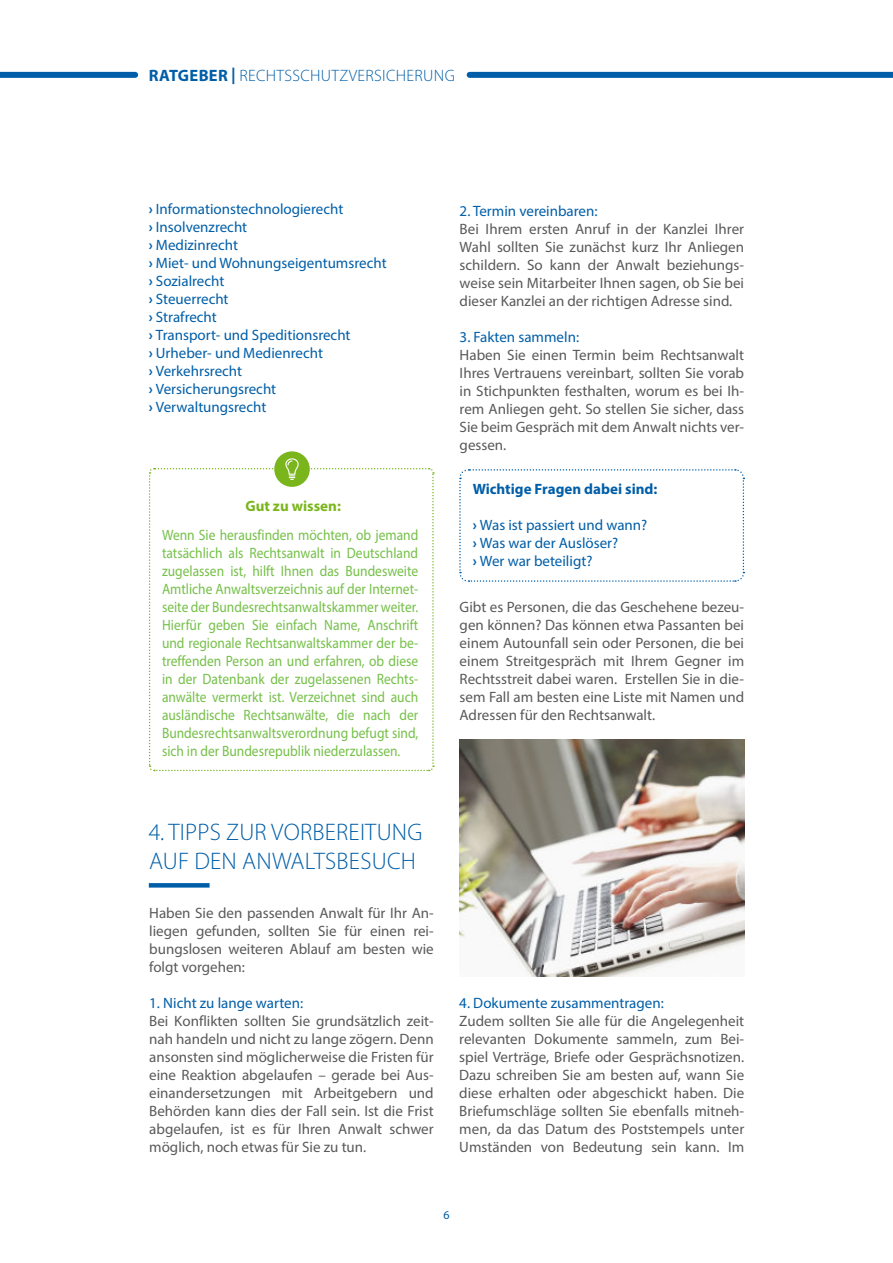
<style>
.page{position:relative;width:893px;height:1263px;background:#fff}
.page>*{position:absolute;margin:0;border:0;box-sizing:border-box;transform-origin:0 0}
.t1{font:300 24px/28.8px "Myriad Pro";letter-spacing:.01em;color:#005ea8}
.t2{font:300 16.5px "Myriad Pro";letter-spacing:.02em;color:#005ea8}
.t3{font:15px/18px "Myriad Pro";color:#595959;text-align:justify}
.t4{font:15px/18px "Myriad Pro";color:#75c048;text-align:justify;scale:.9 1}
.t5{font:15px/18px "Myriad Pro";color:#005ea8}
.t6{font:700 15px "Myriad Pro";color:#005ea8}
.t7{font:700 15px "Myriad Pro";color:#7ab51c}
.t8{font:12px "Myriad Pro";color:#005ea8}
.s1{font-weight:700}
</style>
<div class="page">
<div style="left:0;top:72px;width:135px;height:6px;background:#005ea8"></div>
<div style="left:470px;top:72px;width:423px;height:6px;background:#005ea8"></div>
<svg style="left:459px;top:469px;width:286px;height:113px"></svg>
<svg style="left:149px;top:883px;width:61px;height:4px"></svg>
<svg style="left:274px;top:451px;width:36px;height:36px"></svg>
<svg style="left:148px;top:459px;width:287px;height:313px"></svg>
<img style="left:459px;top:740px;width:285px;height:237px">
<p class="t2" style="left:149px;top:68px;width:307px"><span class="s1">RATGEBER |</span> RECHTSSCHUTZVERSICHERUNG</p>
<p class="t5" style="left:149px;top:200px;width:239px"><span class="s1">›</span> Informationstechnologierecht<br><span class="s1">›</span> Insolvenzrecht<br><span class="s1">›</span> Medizinrecht<br><span class="s1">›</span> Miet- und Wohnungseigentumsrecht <span class="s1">›</span> Sozialrecht<br><span class="s1">›</span> Steuerrecht<br><span class="s1">›</span> Strafrecht<br><span class="s1">›</span> Transport- und Speditionsrecht<br><span class="s1">›</span> Urheber- und Medienrecht<br><span class="s1">›</span> Verkehrsrecht<br><span class="s1">›</span> Versicherungsrecht<br><span class="s1">›</span> Verwaltungsrecht</p>
<p class="t5" style="left:460px;top:202px;width:139px">2. Termin vereinbaren:</p>
<p class="t3" style="left:460px;top:220px;width:286px">Bei Ihrem ersten Anruf in der Kanzlei Ihrer Wahl sollten Sie zunächst kurz Ihr Anliegen schildern. So kann der Anwalt beziehungs&shy;weise sein Mitarbeiter Ihnen sagen, ob Sie bei dieser Kanzlei an der richtigen Adresse sind.</p>
<p class="t5" style="left:460px;top:328px;width:121px">3. Fakten sammeln:</p>
<p class="t3" style="left:460px;top:346px;width:286px">Haben Sie einen Termin beim Rechtsanwalt Ihres Vertrauens vereinbart, sollten Sie vorab in Stichpunkten festhalten, worum es bei Ih&shy;rem Anliegen geht. So stellen Sie sicher, dass Sie beim Gespräch mit dem Anwalt nichts ver&shy;gessen.</p>
<p class="t7" style="left:245px;top:498px;width:97px">Gut zu wissen:</p>
<p class="t4" style="left:162px;top:526px;width:286px">Wenn Sie herausfinden möchten, ob jemand tatsächlich als Rechtsanwalt in Deutschland zugelassen ist, hilft Ihnen das Bundesweite Amtliche Anwaltsverzeichnis auf der Internet&shy;seite der Bundesrechtsanwaltskammer weiter.<br>Hierfür geben Sie einfach Name, Anschrift und regionale Rechtsanwaltskammer der be&shy;treffenden Person an und erfahren, ob diese in der Datenbank der zugelassenen Rechts&shy;anwälte vermerkt ist. Verzeichnet sind auch ausländische Rechtsanwälte, die nach der Bundesrechtsanwaltsverordnung befugt sind, sich in der Bundesrepublik niederzulassen.</p>
<p class="t6" style="left:473px;top:481px;width:186px">Wichtige Fragen dabei sind:</p>
<p class="t5" style="left:473px;top:516px;width:176px"><span class="s1">›</span> Was ist passiert und wann? <span class="s1">›</span> Was war der Auslöser?<br><span class="s1">›</span> Wer war beteiligt?</p>
<p class="t3" style="left:460px;top:598px;width:286px">Gibt es Personen, die das Geschehene bezeu&shy;gen können? Das können etwa Passanten bei einem Autounfall sein oder Personen, die bei einem Streitgespräch mit Ihrem Gegner im Rechtsstreit dabei waren. Erstellen Sie in die&shy;sem Fall am besten eine Liste mit Namen und Adressen für den Rechtsanwalt.</p>
<h1 class="t1" style="left:149px;top:819px;width:275px">4. TIPPS ZUR VORBEREITUNG<br>AUF DEN ANWALTSBESUCH</h1>
<p class="t3" style="left:149px;top:904px;width:286px">Haben Sie den passenden Anwalt für Ihr An&shy;liegen gefunden, sollten Sie für einen rei&shy;bungslosen weiteren Ablauf am besten wie folgt vorgehen:</p>
<p class="t5" style="left:149px;top:994px;width:155px">1. Nicht zu lange warten:</p>
<p class="t3" style="left:149px;top:1012px;width:286px">Bei Konflikten sollten Sie grundsätzlich zeit&shy;nah handeln und nicht zu lange zögern. Denn ansonsten sind möglicherweise die Fristen für eine Reaktion abgelaufen – gerade bei Aus&shy;einandersetzungen mit Arbeitgebern und Behörden kann dies der Fall sein. Ist die Frist abgelaufen, ist es für Ihren Anwalt schwer möglich, noch etwas für Sie zu tun.</p>
<p class="t5" style="left:459px;top:994px;width:206px">4. Dokumente zusammentragen:</p>
<p class="t3" style="left:459px;top:1012px;width:286px">Zudem sollten Sie alle für die Angelegenheit relevanten Dokumente sammeln, zum Bei&shy;spiel Verträge, Briefe oder Gesprächsnotizen.<br>Dazu schreiben Sie am besten auf, wann Sie diese erhalten oder abgeschickt haben. Die Briefumschläge sollten Sie ebenfalls mitneh&shy;men, da das Datum des Poststempels unter Umständen von Bedeutung sein kann. Im</p>
<p class="t8" style="left:443px;top:1209px;width:8px">6</p>
</div>
